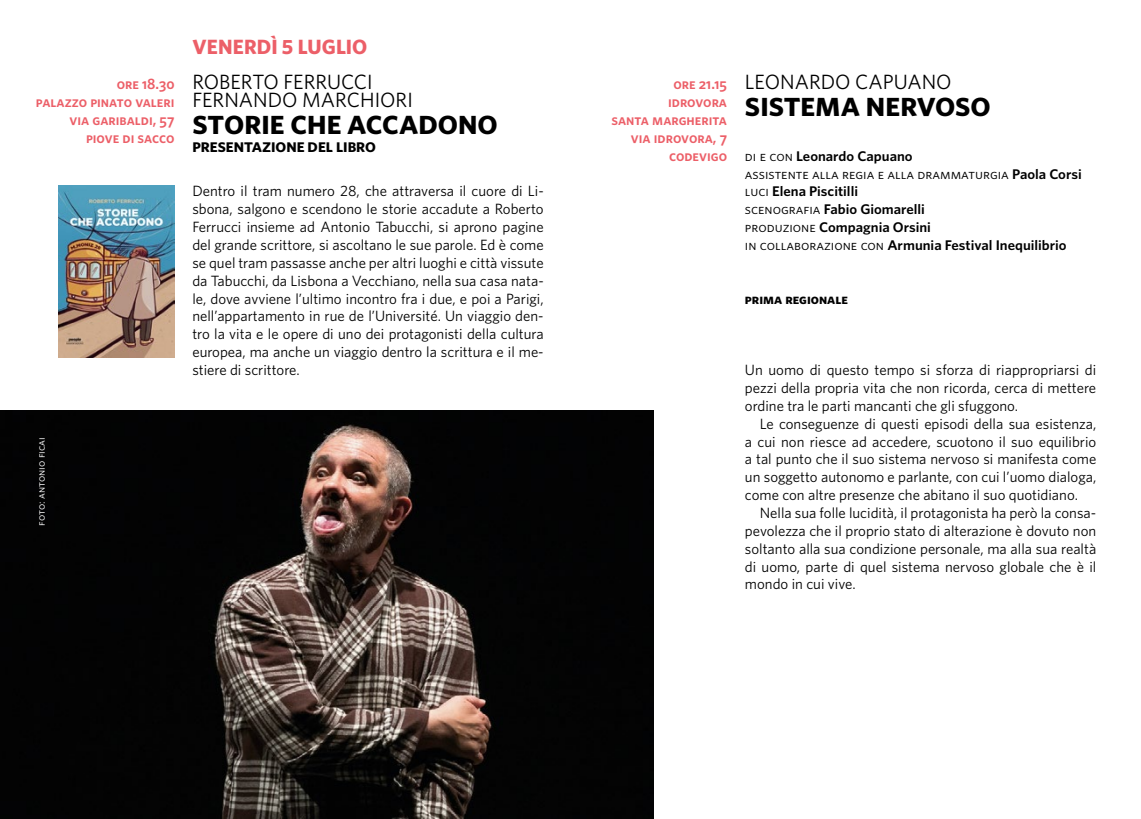
<style>
.page{position:relative;width:1141px;height:819px;background:#fff}
.page>*{position:absolute;margin:0;border:0;box-sizing:border-box;transform-origin:0 0}
.t1{font:26.25px "Whitney HTF Bold SC";color:#000;scale:1.05 1}
.t2{font:20.65px/17.8px "Whitney HTF";color:#000}
.t3{font:700 20.65px "Whitney HTF";letter-spacing:.005em;color:#ec5f68}
.t4{font:14.88px/17.8px "Whitney HTF";color:#000;text-align:justify}
.t5{font:14.88px/17.8px "Whitney HTF Semi Bold SC";color:#ec5f68;text-align:right}
.t6{font:600 14px/17.8px "Whitney HTF";color:#000;scale:1.05 1}
.t7{font:14px "Whitney HTF Book SC";color:#000;scale:1.05 1}
.t8{font:14px "Whitney HTF Bold SC";color:#000;scale:1.05 1}
.t9{font:10.5px "Whitney HTF Book SC";color:#fff;scale:1.05 1}
.s1{font-family:"Whitney HTF Book SC";font-weight:400}
.s2{font-family:"Whitney HTF";font-weight:600}
</style>
<div class="page">
<img style="left:0;top:411px;width:653px;height:408px">
<img style="left:59px;top:186px;width:115px;height:171px">
<p class="t5" style="left:36px;top:75px;width:140px">ore 18.30<br>palazzo pinato valeri via garibaldi, 57 piove di sacco</p>
<h2 class="t3" style="left:192px;top:34px;width:177px">VENERDÌ 5 LUGLIO</h2>
<h2 class="t2" style="left:192px;top:73px;width:222px">ROBERTO FERRUCCI<br>FERNANDO MARCHIORI</h2>
<h1 class="t1" style="left:192px;top:109px;width:292px">STORIE CHE ACCADONO</h1>
<p class="t8" style="left:192px;top:138px;width:176px">PRESENTAZIONE DEL LIBRO</p>
<p class="t4" style="left:192px;top:182px;width:353px">Dentro il tram numero 28, che attraversa il cuore di Li&shy;sbona, salgono e scendono le storie accadute a Roberto Ferrucci insieme ad Antonio Tabucchi, si aprono pagine del grande scrittore, si ascoltano le sue parole. Ed è come se quel tram passasse anche per altri luoghi e città vissute da Tabucchi, da Lisbona a Vecchiano, nella sua casa nata&shy;le, dove avviene l’ultimo incontro fra i due, e poi a Parigi, nell’appartamento in rue de l’Université. Un viaggio den&shy;tro la vita e le opere di uno dei protagonisti della cultura europea, ma anche un viaggio dentro la scrittura e il me&shy;stiere di scrittore.</p>
<p class="t9" style="left:35px;top:525px;width:85px;rotate:-90deg">foto: antonio ficai</p>
<p class="t5" style="left:611px;top:75px;width:117px">ore 21.15 idrovora<br>santa margherita via idrovora, 7 codevigo</p>
<h2 class="t2" style="left:745px;top:73px;width:208px">LEONARDO CAPUANO</h2>
<h1 class="t1" style="left:745px;top:91px;width:236px">SISTEMA NERVOSO</h1>
<p class="t6" style="left:745px;top:146px;width:161px"><span class="s1">di e con</span> Leonardo Capuano</p>
<p class="t7" style="left:745px;top:165px;width:322px">assistente alla regia e alla drammaturgia <span class="s2">Paola Corsi</span></p>
<p class="t6" style="left:745px;top:182px;width:308px"><span class="s1">luci</span> Elena Piscitilli<br><span class="s1">scenografia</span> Fabio Giomarelli<br><span class="s1">produzione</span> Compagnia Orsini<br><span class="s1">in collaborazione con</span> Armunia Festival Inequilibrio</p>
<p class="t8" style="left:745px;top:290px;width:100px">prima regionale</p>
<p class="t4" style="left:745px;top:360px;width:353px">Un uomo di questo tempo si sforza di riappropriarsi di pezzi della propria vita che non ricorda, cerca di mettere ordine tra le parti mancanti che gli sfuggono.</p>
<p class="t4" style="left:745px;top:414px;width:353px;text-indent:15px">Le conseguenze di questi episodi della sua esistenza, a cui non riesce ad accedere, scuotono il suo equilibrio a tal punto che il suo sistema nervoso si manifesta come un soggetto autonomo e parlante, con cui l’uomo dialoga, come con altre presenze che abitano il suo quotidiano.</p>
<p class="t4" style="left:745px;top:503px;width:353px;text-indent:15px">Nella sua folle lucidità, il protagonista ha però la consa&shy;pevolezza che il proprio stato di alterazione è dovuto non soltanto alla sua condizione personale, ma alla sua realtà di uomo, parte di quel sistema nervoso globale che è il mondo in cui vive.</p>
</div>
